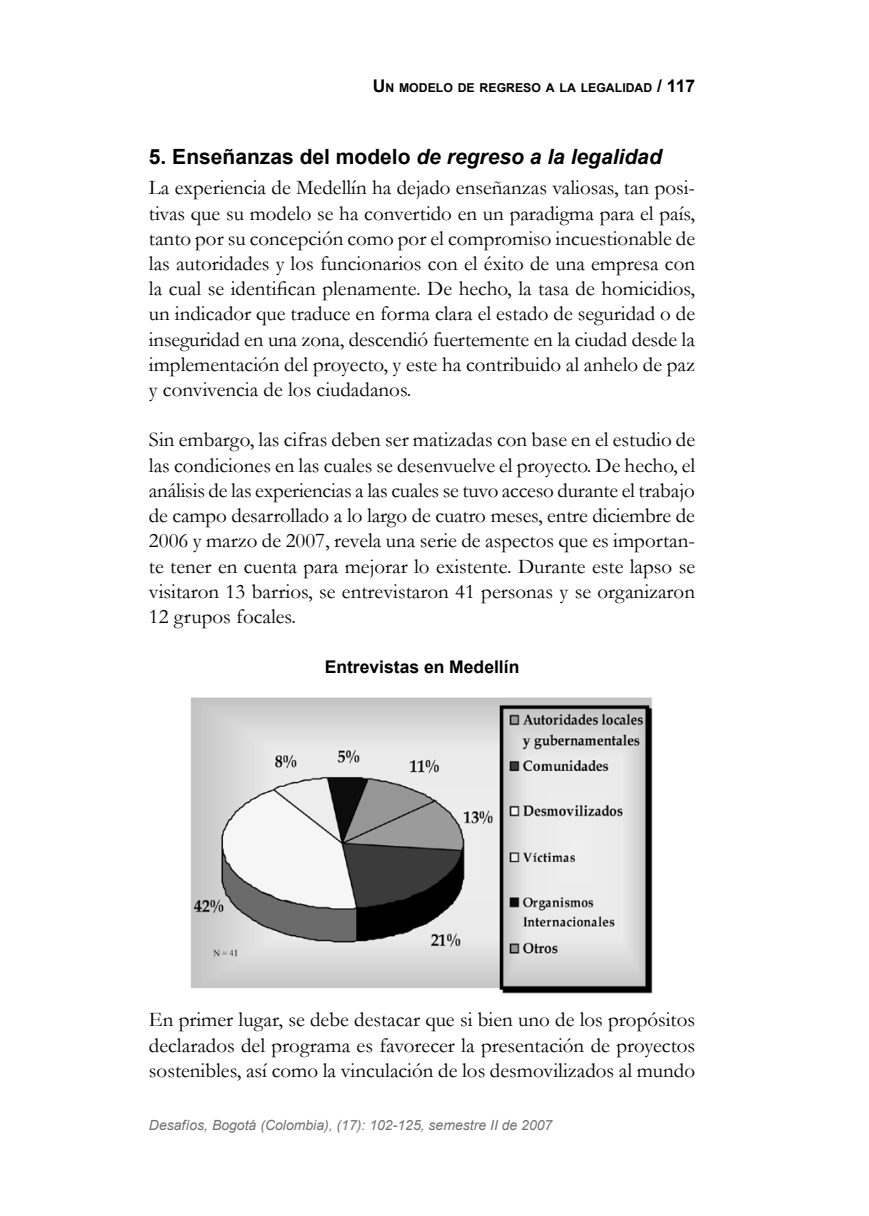
<style>
.page{position:relative;width:869px;height:1216px;background:#fff}
.page>*{position:absolute;margin:0;border:0;box-sizing:border-box;transform-origin:0 0}
.t1{font:21px/25.2px "Garamond";color:#000;text-align:justify}
.t2{font:700 21px "Arial";color:#000}
.t3{font:700 17.5px "Arial";color:#000}
.t4{font:italic 14px "Arial";color:#707173}
.t5{font:700 12.25px "Arial";color:#000}
.s1{font-size:17.5px}
.s2{font-style:italic}
</style>
<div class="page">
<img style="left:191px;top:697px;width:462px;height:297px">
<p class="t5" style="left:372px;top:80px;width:324px"><span class="s1">U</span> n modelo de regreso a la legalidad <span class="s1">/ 117</span></p>
<p class="t2" style="left:149px;top:143px;width:514px">5. Enseñanzas del modelo <span class="s2">de regreso a la legalidad</span></p>
<p class="t1" style="left:149px;top:175px;width:547px">La experiencia de Medellín ha dejado enseñanzas valiosas, tan posi&shy;tivas que su modelo se ha convertido en un paradigma para el país, tanto por su concepción como por el compromiso incuestionable de las autoridades y los funcionarios con el éxito de una empresa con la cual se identifican plenamente. De hecho, la tasa de homicidios, un indicador que traduce en forma clara el estado de seguridad o de inseguridad en una zona, descendió fuertemente en la ciudad desde la implementación del proyecto, y este ha contribuido al anhelo de paz y convivencia de los ciudadanos.</p>
<p class="t1" style="left:149px;top:427px;width:547px">Sin embargo, las cifras deben ser matizadas con base en el estudio de las condiciones en las cuales se desenvuelve el proyecto. De hecho, el análisis de las experiencias a las cuales se tuvo acceso durante el trabajo de campo desarrollado a lo largo de cuatro meses, entre diciembre de 2006 y marzo de 2007, revela una serie de aspectos que es importan&shy;te tener en cuenta para mejorar lo existente. Durante este lapso se visitaron 13 barrios, se entrevistaron 41 personas y se organizaron 12 grupos focales.</p>
<p class="t3" style="left:324px;top:655px;width:196px">Entrevistas en Medellín</p>
<p class="t1" style="left:149px;top:1006px;width:547px">En primer lugar, se debe destacar que si bien uno de los propósitos declarados del programa es favorecer la presentación de proyectos sostenibles, así como la vinculación de los desmovilizados al mundo</p>
<p class="t4" style="left:149px;top:1115px;width:405px">Desafíos, Bogotá (Colombia), (17): 102-125, semestre II de 2007</p>
</div>
